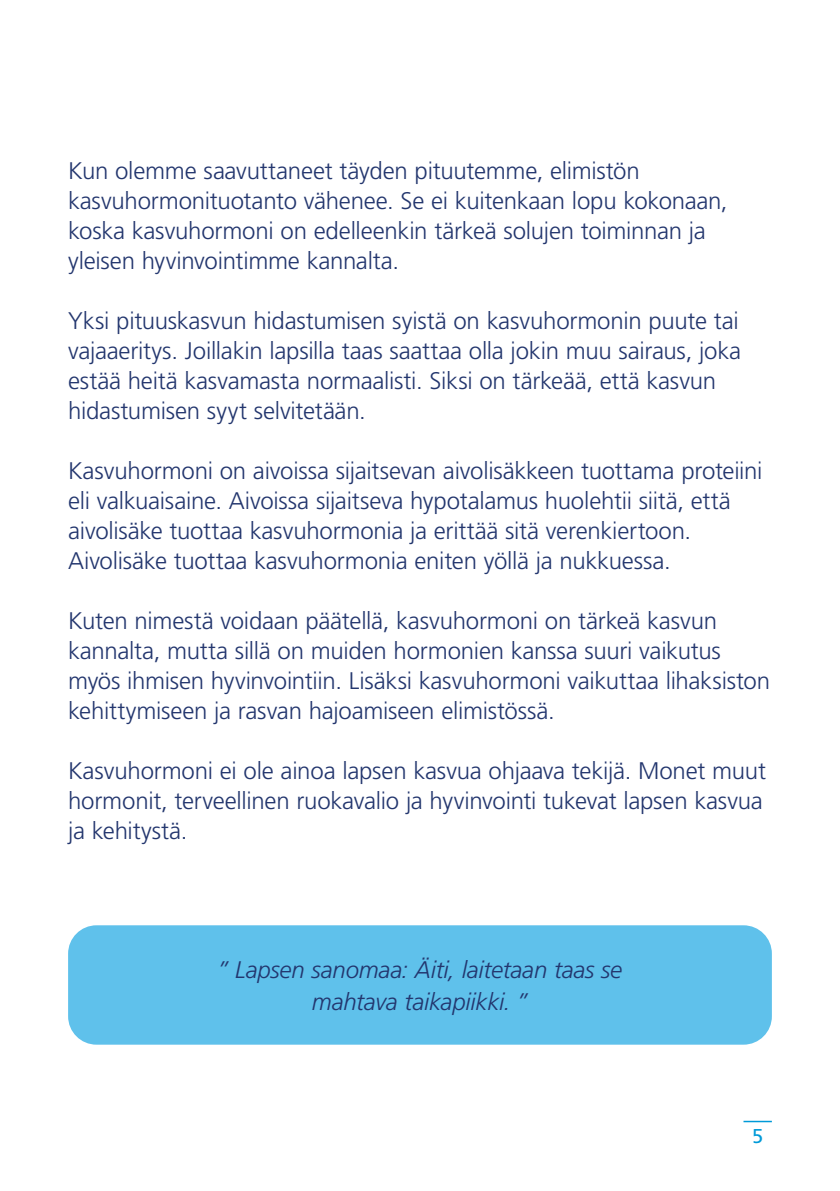
<style>
.page{position:relative;width:840px;height:1191px;background:#fff}
.page>*{position:absolute;margin:0;border:0;box-sizing:border-box;transform-origin:0 0}
.t1{font:300 24px/30px "Frutiger LT Std";letter-spacing:-.01em;color:#23366e}
.t2{font:italic 300 24px/32px "Frutiger LT Std";letter-spacing:-.01em;color:#23366e;text-align:center}
.t3{font:20px "Frutiger LT Std";color:#009ad8}
</style>
<div class="page">
<hr style="left:743px;top:1120px;width:28px;height:2px;background:#009ad8">
<div style="left:68px;top:925px;width:703px;height:119px;background:#5fc1eb;border-radius:28px"></div>
<p class="t1" style="left:68px;top:156px;width:660px">Kun olemme saavuttaneet täyden pituutemme, elimistön kasvuhormonituotanto vähenee. Se ei kuitenkaan lopu kokonaan, koska kasvuhormoni on edelleenkin tärkeä solujen toiminnan ja yleisen hyvinvointimme kannalta.</p>
<p class="t1" style="left:68px;top:306px;width:674px">Yksi pituuskasvun hidastumisen syistä on kasvuhormonin puute tai vajaaeritys. Joillakin lapsilla taas saattaa olla jokin muu sairaus, joka estää heitä kasvamasta normaalisti. Siksi on tärkeää, että kasvun hidastumisen syyt selvitetään.</p>
<p class="t1" style="left:68px;top:456px;width:695px">Kasvuhormoni on aivoissa sijaitsevan aivolisäkkeen tuottama proteiini eli valkuaisaine. Aivoissa sijaitseva hypotalamus huolehtii siitä, että aivolisäke tuottaa kasvuhormonia ja erittää sitä verenkiertoon.<br>Aivolisäke tuottaa kasvuhormonia eniten yöllä ja nukkuessa.</p>
<p class="t1" style="left:68px;top:606px;width:703px">Kuten nimestä voidaan päätellä, kasvuhormoni on tärkeä kasvun kannalta, mutta sillä on muiden hormonien kanssa suuri vaikutus myös ihmisen hyvinvointiin. Lisäksi kasvuhormoni vaikuttaa lihaksiston kehittymiseen ja rasvan hajoamiseen elimistössä.</p>
<p class="t1" style="left:68px;top:756px;width:699px">Kasvuhormoni ei ole ainoa lapsen kasvua ohjaava tekijä. Monet muut hormonit, terveellinen ruokavalio ja hyvinvointi tukevat lapsen kasvua ja kehitystä.</p>
<p class="t2" style="left:217px;top:953px;width:406px">” Lapsen sanomaa: Äiti, laitetaan taas se mahtava taikapiikki. ”</p>
<p class="t3" style="left:751px;top:1124px;width:13px">5</p>
</div>
